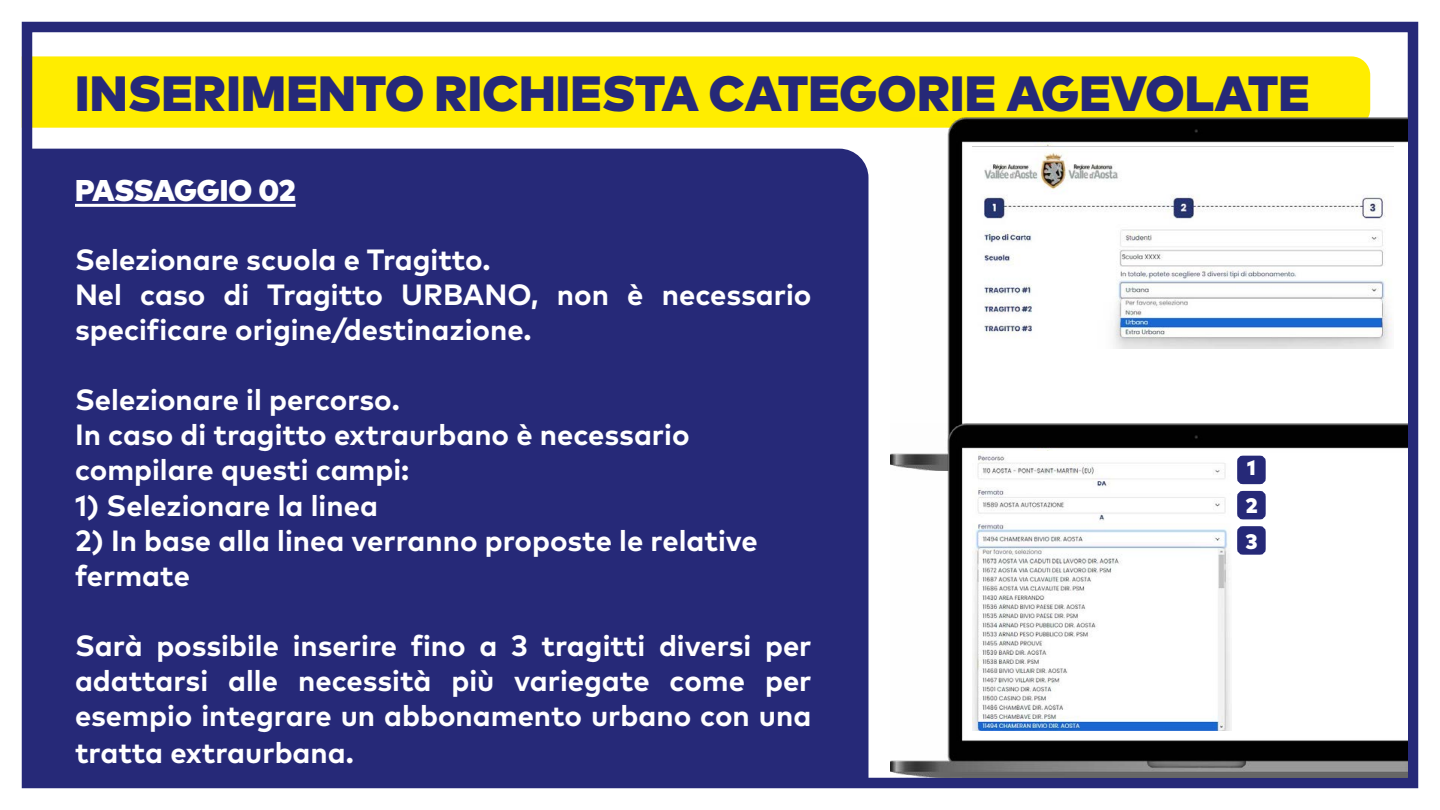
<style>
.page{position:relative;width:1440px;height:810px;background:#fff}
.page>*{position:absolute;margin:0;border:0;box-sizing:border-box;transform-origin:0 0}
.t1{font:900 49.5px "Mark Pro";letter-spacing:.005em;color:#262978}
.t2{font:900 30px "Mark Pro";letter-spacing:-.03em;color:#fff}
.t3{font:700 29.25px/35.1px "Mark Pro";color:#fff}
.t4{font:900 21px/38.2px "Mark Pro";color:#fff}
</style>
<div class="page">
<div style="left:33px;top:56px;width:1337px;height:72px;background:#ffed00"></div>
<div style="left:33px;top:148px;width:836px;height:629px;background:#262978"></div>
<div style="left:22px;top:22px;width:1396px;height:766px;border:10px solid #262978"></div>
<img style="left:891px;top:118px;width:517px;height:306px">
<hr style="left:75px;top:204px;width:221px;height:3px;background:#fff">
<img style="left:891px;top:424px;width:517px;height:353px">
<img style="left:972px;top:451px;width:260px;height:279px">
<div style="left:970px;top:149px;width:426px;height:252px;background:#fff"></div>
<img style="left:972px;top:146px;width:422px;height:203px">
<div style="left:1242px;top:461px;width:18px;height:18px;background:#262978"></div>
<div style="left:1237px;top:456px;width:29px;height:28px;border:10px solid #262978"></div>
<div style="left:1242px;top:496px;width:18px;height:18px;background:#262978"></div>
<div style="left:1237px;top:491px;width:29px;height:28px;border:10px solid #262978"></div>
<div style="left:1242px;top:531px;width:18px;height:18px;background:#262978"></div>
<div style="left:1237px;top:526px;width:29px;height:29px;border:10px solid #262978"></div>
<h1 class="t1" style="left:75px;top:55px;width:1236px">INSERIMENTO RICHIESTA CATEGORIE AGEVOLATE</h1>
<p class="t2" style="left:75px;top:168px;width:222px">PASSAGGIO 02</p>
<p class="t3" style="left:75px;top:239px;width:738px">Selezionare scuola e Tragitto.<br>Nel caso di Tragitto URBANO, non è necessario specificare origine/destinazione.</p>
<p class="t3" style="left:75px;top:380px;width:616px">Selezionare il percorso.<br>In caso di tragitto extraurbano è necessario compilare questi campi:</p>
<p class="t3" style="left:75px;top:485px;width:305px">1) Selezionare la linea</p>
<p class="t3" style="left:75px;top:520px;width:684px">2) In base alla linea verranno proposte le relative fermate</p>
<p class="t3" style="left:75px;top:625px;width:738px;line-height:35.7px;text-align:justify">Sarà possibile inserire fino a 3 tragitti diversi per adattarsi alle necessità più variegate come per esempio integrare un abbonamento urbano con una tratta extraurbana.</p>
<p class="t4" style="left:1245px;top:447px;width:14px">1<br>2</p>
<p class="t4" style="left:1245px;top:520px;width:14px">3</p>
</div>
